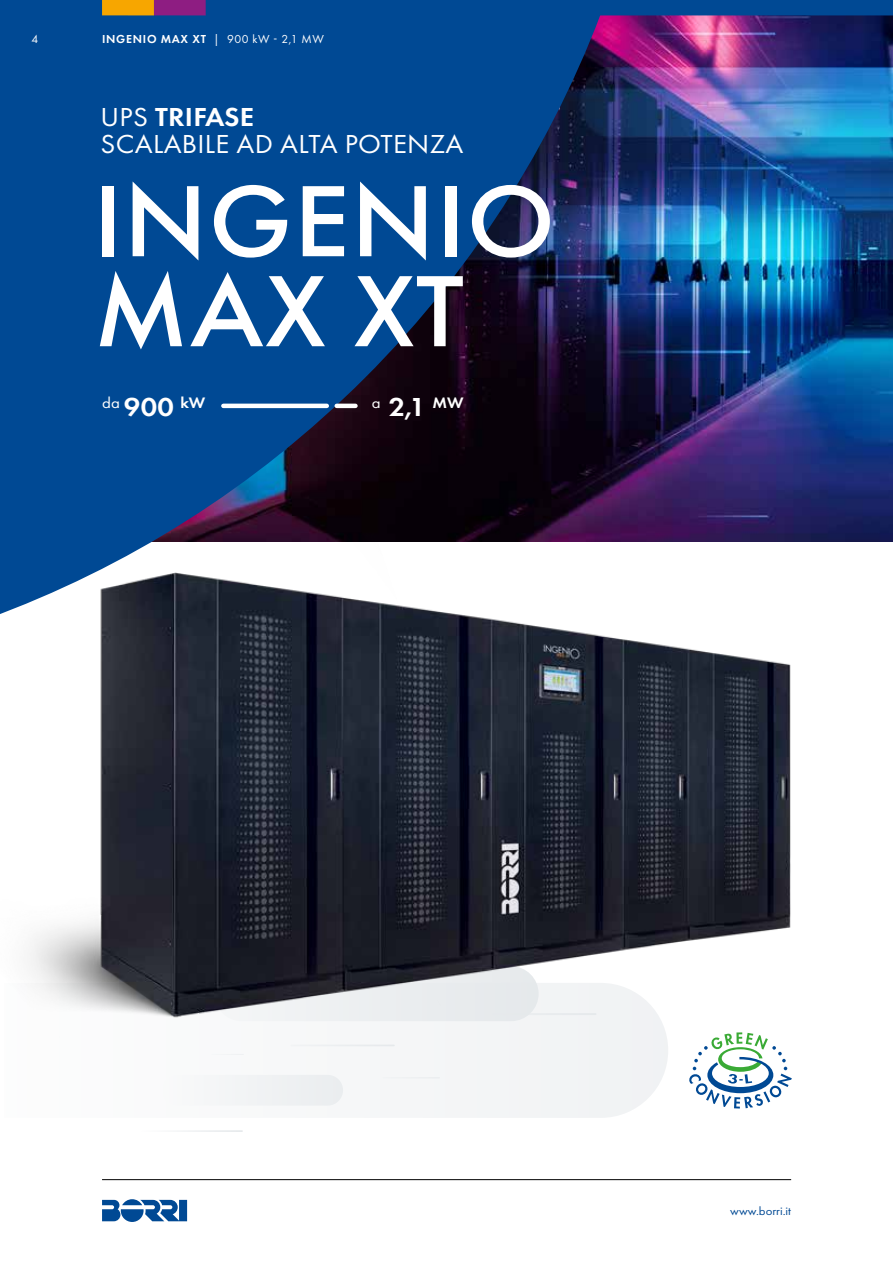
<style>
.page{position:relative;width:893px;height:1263px;background:#fff}
.page>*{position:absolute;margin:0;border:0;box-sizing:border-box;transform-origin:0 0}
.t1{font:500 105px/90px "Futura PT";letter-spacing:.01em;color:#fff;scale:1.07 1}
.t2{font:27px/27px "Futura PT";letter-spacing:.01em;color:#fff;scale:1.07 1}
.t3{font:600 27px "Futura PT";color:#fff;scale:1.07 1}
.t4{font:600 12px "Futura PT";letter-spacing:.06em;color:#fff}
.t5{font:12px "Futura PT";color:#004994;scale:1.07 1}
.t6{font:12px "Futura PT";color:#fff}
.s1{font-weight:400}
.s2{font-weight:600}
</style>
<div class="page">
<img style="left:611px;top:15px;width:282px;height:518px">
<svg style="left:0;top:0;width:611px;height:533px;background:#063774"></svg>
<svg style="left:689px;top:1046px;width:103px;height:62px"></svg>
<svg style="left:102px;top:1199px;width:85px;height:23px"></svg>
<div style="left:241px;top:1046px;width:427px;height:72px;background:#f4f5f6"></div>
<svg style="left:220px;top:1054px;width:24px;height:1px"></svg>
<hr style="left:138px;top:1130px;width:105px;height:2px;background:#f4f5f6">
<hr style="left:382px;top:1077px;width:58px;height:1px;background:#eef0f2">
<div style="left:161px;top:1075px;width:182px;height:30px;background:#f1f3f4;border-radius:15px"></div>
<hr style="left:223px;top:404px;width:104px;height:4px;background:#fff">
<hr style="left:337px;top:404px;width:18px;height:4px;background:#fff">
<svg style="left:102px;top:0;width:791px;height:15px;background:#194c89"></svg>
<img style="left:0;top:533px;width:893px;height:513px">
<hr style="left:102px;top:1179px;width:689px;height:1px;background:#000">
<p class="t6" style="left:31px;top:32px;width:8px">4</p>
<p class="t4" style="left:102px;top:32px;width:223px">INGENIO MAX XT <span class="s1">| 900 kW - 2,1 MW</span></p>
<p class="t2" style="left:101px;top:103px;width:341px">UPS <span class="s2">TRIFASE<br></span>SCALABILE AD ALTA POTENZA</p>
<h1 class="t1" style="left:93px;top:176px;width:433px">INGENIO<br>MAX XT</h1>
<p class="t3" style="left:102px;top:390px;width:98px"><sup>da</sup> 900 <sup>kW</sup></p>
<p class="t3" style="left:372px;top:390px;width:87px"><sup>a</sup> 2,1 <sup>MW</sup></p>
<p class="t5" style="left:730px;top:1204px;width:58px">www.borri.it</p>
</div>
